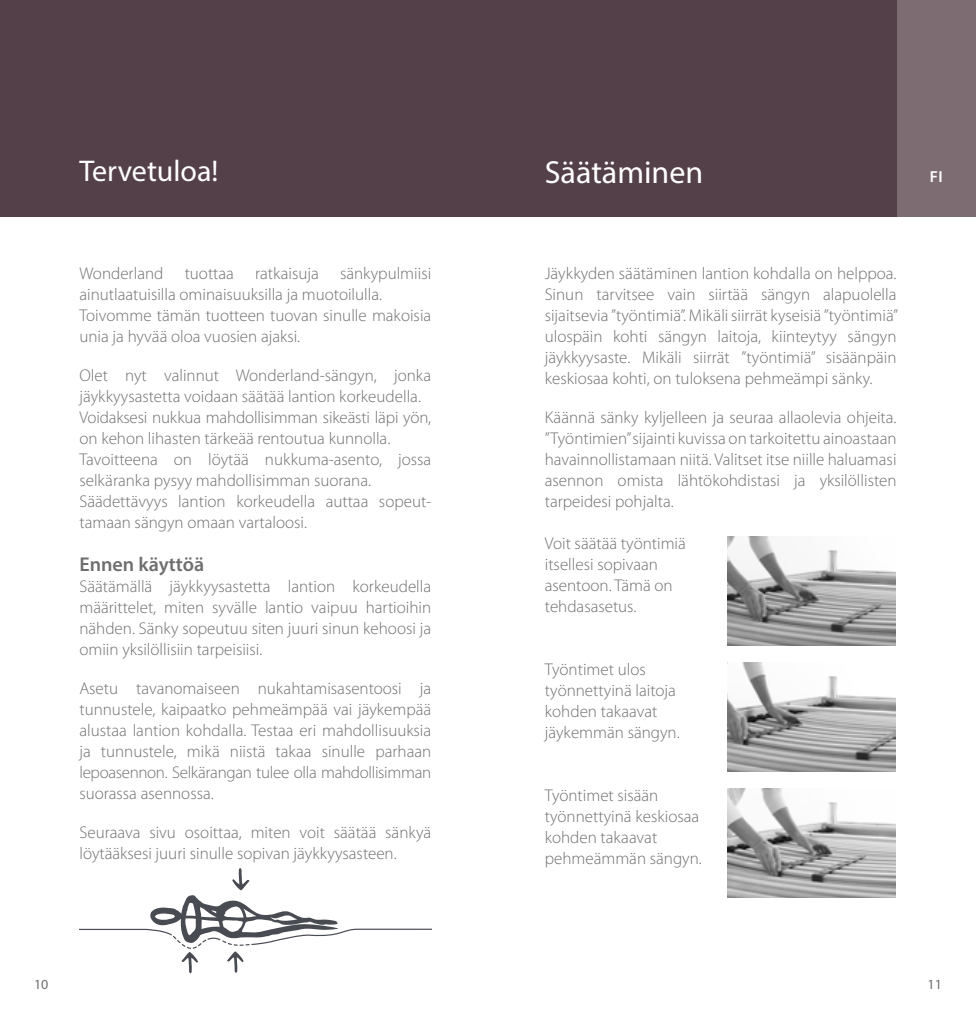
<style>
.page{position:relative;width:976px;height:1021px;background:#fff}
.page>*{position:absolute;margin:0;border:0;box-sizing:border-box;transform-origin:0 0}
.t1{font:32px "Myriad Pro";color:#fff}
.t2{font:30px "Myriad Pro";color:#fff}
.t3{font:600 20px "Myriad Pro";color:#706f6f}
.t4{font:300 17px/21px "Myriad Pro";color:#706f6f}
.t5{font:600 16px "Myriad Pro";color:#fff}
.t6{font:14px "Myriad Pro";color:#706f6f}
</style>
<div class="page">
<div style="left:896px;top:0;width:79px;height:217px;background:#7d6d73"></div>
<div style="left:0;top:0;width:896px;height:217px;background:#534048"></div>
<img style="left:727px;top:662px;width:168px;height:109px">
<img style="left:727px;top:536px;width:168px;height:109px">
<img style="left:727px;top:788px;width:168px;height:109px">
<svg style="left:79px;top:868px;width:352px;height:105px"></svg>
<h2 class="t2" style="left:79px;top:153px;width:140px">Tervetuloa!</h2>
<h1 class="t1" style="left:544px;top:152px;width:160px">Säätäminen</h1>
<p class="t5" style="left:929px;top:167px;width:14px">FI</p>
<p class="t4" style="left:79px;top:263px;width:353px">Wonderland tuottaa ratkaisuja sänkypulmiisi ainutlaatuisilla ominaisuuksilla ja muotoilulla.<br>Toivomme tämän tuotteen tuovan sinulle makoisia unia ja hyvää oloa vuosien ajaksi.</p>
<p class="t4" style="left:79px;top:365px;width:353px">Olet nyt valinnut Wonderland-sängyn, jonka jäykkyysastetta voidaan säätää lantion korkeudella.<br>Voidaksesi nukkua mahdollisimman sikeästi läpi yön, on kehon lihasten tärkeää rentoutua kunnolla.<br>Tavoitteena on löytää nukkuma-asento, jossa selkäranka pysyy mahdollisimman suorana.<br>Säädettävyys lantion korkeudella auttaa sopeut&shy;tamaan sängyn omaan vartaloosi.</p>
<p class="t3" style="left:79px;top:551px;width:126px">Ennen käyttöä</p>
<p class="t4" style="left:79px;top:575px;width:353px;text-align:justify">Säätämällä jäykkyysastetta lantion korkeudella määrittelet, miten syvälle lantio vaipuu hartioihin nähden. Sänky sopeutuu siten juuri sinun kehoosi ja omiin yksilöllisiin tarpeisiisi.</p>
<p class="t4" style="left:79px;top:677px;width:353px;text-align:justify">Asetu tavanomaiseen nukahtamisasentoosi ja tunnustele, kaipaatko pehmeämpää vai jäykempää alustaa lantion kohdalla. Testaa eri mahdollisuuksia ja tunnustele, mikä niistä takaa sinulle parhaan lepoasennon. Selkärangan tulee olla mahdollisimman suorassa asennossa.</p>
<p class="t4" style="left:79px;top:821px;width:353px">Seuraava sivu osoittaa, miten voit säätää sänkyä löytääksesi juuri sinulle sopivan jäykkyysasteen.</p>
<p class="t4" style="left:544px;top:263px;width:355px;text-align:justify">Jäykkyden säätäminen lantion kohdalla on helppoa.<br>Sinun tarvitsee vain siirtää sängyn alapuolella sijaitsevia ”työntimiä”. Mikäli siirrät kyseisiä ”työntimiä” ulospäin kohti sängyn laitoja, kiinteytyy sängyn jäykkyysaste. Mikäli siirrät ”työntimiä” sisäänpäin keskiosaa kohti, on tuloksena pehmeämpi sänky.</p>
<p class="t4" style="left:544px;top:407px;width:353px;text-align:justify">Käännä sänky kyljelleen ja seuraa allaolevia ohjeita. ”Työntimien” sijainti kuvissa on tarkoitettu ainoastaan havainnollistamaan niitä. Valitset itse niille haluamasi asennon omista lähtökohdistasi ja yksilöllisten tarpeidesi pohjalta.</p>
<p class="t4" style="left:544px;top:532px;width:142px">Voit säätää työntimiä itsellesi sopivaan asentoon. Tämä on tehdasasetus.</p>
<p class="t4" style="left:544px;top:658px;width:136px">Työntimet ulos työnnettyinä laitoja kohden takaavat jäykemmän sängyn.</p>
<p class="t4" style="left:544px;top:784px;width:158px">Työntimet sisään työnnettyinä keskiosaa kohden takaavat pehmeämmän sängyn.</p>
<p class="t6" style="left:34px;top:975px;width:16px">10</p>
<p class="t6" style="left:927px;top:975px;width:16px">11</p>
</div>
